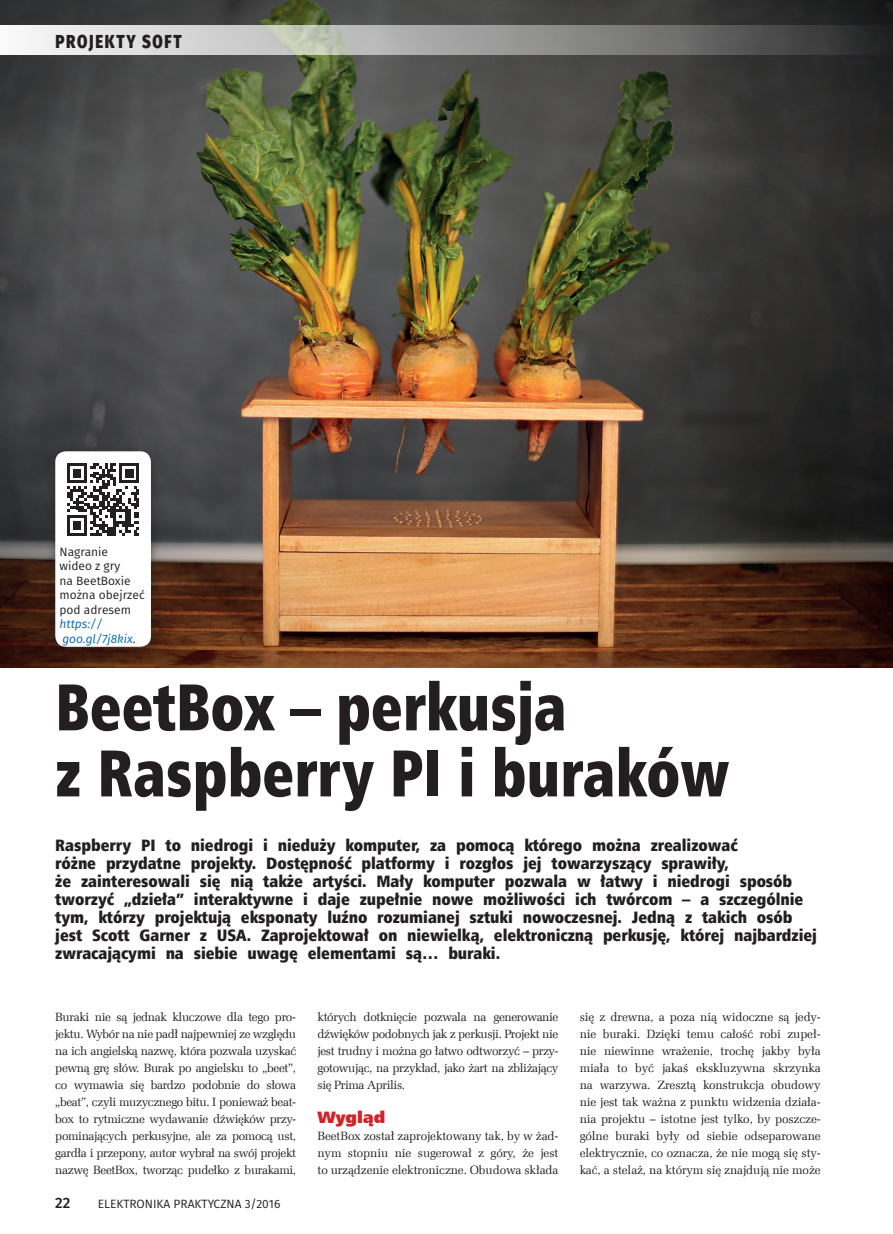
<style>
.page{position:relative;width:893px;height:1234px;background:#fff}
.page>*{position:absolute;margin:0;border:0;box-sizing:border-box;transform-origin:0 0}
._9_Tytul{font:66px/66px "Humnst 777 X Blk Cn EU";color:#231f20;scale:.9 1}
.t1{font:800 18.75px "Fira Sans";letter-spacing:.11em;color:#231f20;scale:.8 1}
._2_Lead_kurs{font:16.5px/18px "Humnst 777 X Blk Cn EU";letter-spacing:-.005em;color:#231f20}
._3_Srodtytul_kurs{font:16.5px "Humnst 777 X Blk EU";color:#d1232a}
.t2{font:500 15px "Fira Sans";color:#231f20}
._1_Body{font:12px/17px "Zapf Ellipt EU";letter-spacing:-.03em;color:#231f20;text-align:justify}
._4_Podpis{font:12px/14.4px "Fira Sans";color:#231f20}
.s1{font-style:italic;color:#0166b3}
</style>
<div class="page">
<img style="left:0;top:0;width:893px;height:667px">
<svg style="left:0;top:26px;width:893px;height:29px;background:#9d9d9c"></svg>
<div style="left:45px;top:441px;width:116px;height:215px;background:#231f20;opacity:.35"></div>
<div style="left:55px;top:451px;width:96px;height:195px;background:#fff;border-radius:11px"></div>
<svg style="left:67px;top:463px;width:72px;height:72px"></svg>
<p class="t1" style="left:55px;top:28px;width:160px">PROJEKTY SOFT</p>
<p class="_4_Podpis" style="left:60px;top:544px;width:87px">Nagranie<br>wideo z gry<br>na BeetBoxie można obejrzeć pod adresem <span class="s1">https:// goo.gl/7j8kix</span>.</p>
<p class="_9_Tytul" style="left:55px;top:674px;width:751px">BeetBox – perkusja<br>z Raspberry PI i buraków</p>
<p class="_2_Lead_kurs" style="left:55px;top:836px;width:763px">Raspberry PI to niedrogi i nieduży komputer, za pomocą którego można zrealizować<br>różne przydatne projekty. Dostępność platformy i rozgłos jej towarzyszący sprawiły,<br>że zainteresowali się nią także artyści. Mały komputer pozwala w łatwy i niedrogi sposób tworzyć „dzieła” interaktywne i daje zupełnie nowe możliwości ich twórcom – a szczególnie tym, którzy projektują eksponaty luźno rozumianej sztuki nowoczesnej. Jedną z takich osób jest Scott Garner z USA. Zaprojektował on niewielką, elektroniczną perkusję, której najbardziej zwracającymi na siebie uwagę elementami są… buraki.</p>
<p class="_1_Body" style="left:55px;top:1008px;width:242px">Buraki nie są jednak kluczowe dla tego pro&shy;jektu. Wybór na nie padł najpewniej ze względu na ich angielską nazwę, która pozwala uzyskać pewną grę słów. Burak po angielsku to „beet”, co wymawia się bardzo podobnie do słowa „beat”, czyli muzycznego bitu. I ponieważ beat&shy;box to rytmiczne wydawanie dźwięków przy&shy;pominających perkusyjne, ale za pomocą ust, gardła i przepony, autor wybrał na swój projekt nazwę BeetBox, tworząc pudełko z burakami,</p>
<p class="t2" style="left:55px;top:1192px;width:17px">22</p>
<p class="_4_Podpis" style="left:98px;top:1196px;width:184px">ELEKTRONIKA PRAKTYCZNA 3/2016</p>
<p class="_1_Body" style="left:317px;top:1008px;width:242px">których dotknięcie pozwala na generowanie dźwięków podobnych jak z perkusji. Projekt nie jest trudny i można go łatwo odtworzyć – przy&shy;gotowując, na przykład, jako żart na zbliżający się Prima Aprilis.</p>
<p class="_3_Srodtytul_kurs" style="left:317px;top:1106px;width:70px">Wygląd</p>
<p class="_1_Body" style="left:317px;top:1127px;width:242px">BeetBox został zaprojektowany tak, by w żad&shy;nym stopniu nie sugerował z góry, że jest to urządzenie elektroniczne. Obudowa składa</p>
<p class="_1_Body" style="left:580px;top:1008px;width:242px">się z drewna, a poza nią widoczne są jedy&shy;nie buraki. Dzięki temu całość robi zupeł&shy;nie niewinne wrażenie, trochę jakby była miała to być jakaś ekskluzywna skrzynka na warzywa. Zresztą konstrukcja obudowy nie jest tak ważna z punktu widzenia działa&shy;nia projektu – istotne jest tylko, by poszcze&shy;gólne buraki były od siebie odseparowane elektrycznie, co oznacza, że nie mogą się sty&shy;kać, a stelaż, na którym się znajdują nie może</p>
</div>
